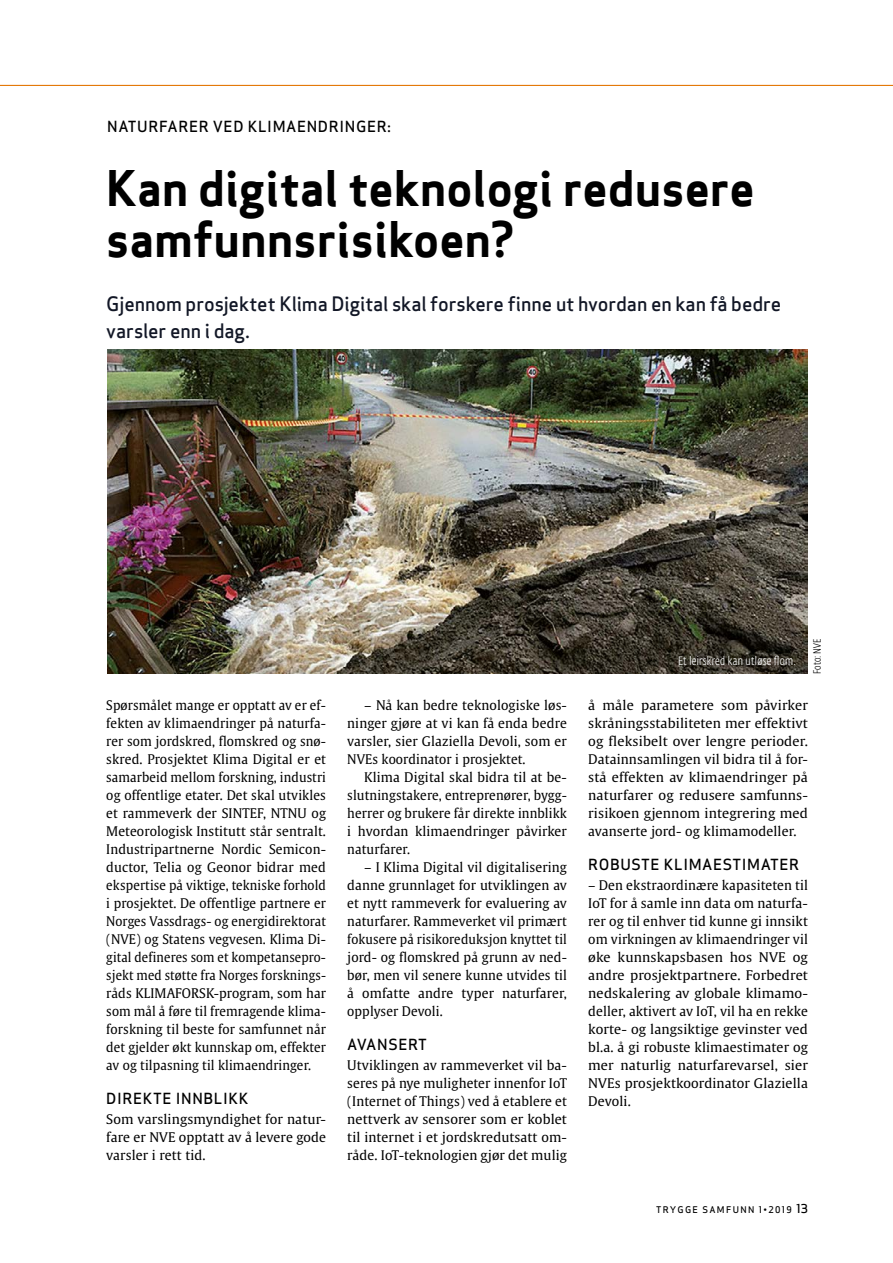
<style>
.page{position:relative;width:893px;height:1263px;background:#fff}
.page>*{position:absolute;margin:0;border:0;box-sizing:border-box;transform-origin:0 0}
.t1{font:48px/51px "Apex Sans Bold T";color:#000}
.t2{font:19.5px/27px "Apex Sans Medium T";letter-spacing:-.005em;color:#121726}
.t3{font:15px "Apex Sans Medium T";letter-spacing:.04em;color:#000}
.t4{font:13.2px/18px "Gulliver";letter-spacing:.01em;color:#000;text-align:justify}
.t5{font:13.2px/18px "Gulliver";letter-spacing:.01em;color:#000;text-align:justify;scale:.95 1}
.t6{font:300 12px "Fedra Sans Cond Alt Std";letter-spacing:.025em;color:#fff}
.t7{font:300 10.5px "Fedra Sans Cond Alt Std";color:#000}
.t8{font:9px "Apex Sans Medium C";letter-spacing:.15em;color:#000}
.s1{font-size:12px}
</style>
<div class="page">
<hr style="left:0;top:85px;width:893px;height:1px;background:#e47809">
<img style="left:107px;top:350px;width:701px;height:324px">
<p class="t3" style="left:107px;top:117px;width:285px">NATURFARER VED KLIMAENDRINGER:</p>
<h1 class="t1" style="left:106px;top:163px;width:650px">Kan digital teknologi redusere samfunnsrisikoen?</h1>
<h2 class="t2" style="left:106px;top:290px;width:676px">Gjennom prosjektet Klima Digital skal forskere finne ut hvordan en kan få bedre varsler enn i dag.</h2>
<p class="t6" style="left:678px;top:654px;width:119px">Et leirskred kan utløse flom.</p>
<p class="t7" style="left:811px;top:674px;width:36px;rotate:-90deg">Foto: NVE</p>
<p class="t5" style="left:106px;top:696px;width:233px">Spørsmålet mange er opptatt av er ef&shy;fekten av klimaendringer på naturfa&shy;rer som jordskred, flomskred og snø&shy;skred. Prosjektet Klima Digital er et samarbeid mellom forskning, industri og offentlige etater. Det skal utvikles et rammeverk der SINTEF, NTNU og Meteorologisk Institutt står sentralt.<br>Industripartnerne Nordic Semicon&shy;ductor, Telia og Geonor bidrar med ekspertise på viktige, tekniske forhold i prosjektet. De offentlige partnere er Norges Vassdrags- og energidirektorat (NVE) og Statens vegvesen. Klima Di&shy;gital defineres som et kompetansepro&shy;sjekt med støtte fra Norges forsknings&shy;råds KLIMAFORSK-program, som har som mål å føre til fremragende klima&shy;forskning til beste for samfunnet når det gjelder økt kunnskap om, effekter av og tilpasning til klimaendringer.</p>
<p class="t3" style="left:106px;top:1089px;width:144px">DIREKTE INNBLIKK</p>
<p class="t4" style="left:106px;top:1110px;width:221px">Som varslingsmyndighet for natur&shy;fare er NVE opptatt av å levere gode varsler i rett tid.</p>
<p class="t4" style="left:347px;top:696px;width:221px;text-indent:17px">– Nå kan bedre teknologiske løs&shy;ninger gjøre at vi kan få enda bedre varsler, sier Glaziella Devoli, som er NVEs koordinator i prosjektet.</p>
<p class="t4" style="left:347px;top:768px;width:221px;text-indent:17px">Klima Digital skal bidra til at be&shy;slutningstakere, entreprenører, bygg&shy;herrer og brukere får direkte innblikk i hvordan klimaendringer påvirker naturfarer.</p>
<p class="t4" style="left:347px;top:858px;width:221px;text-indent:17px">– I Klima Digital vil digitalisering danne grunnlaget for utviklingen av et nytt rammeverk for evaluering av naturfarer. Rammeverket vil primært fokusere på risikoreduksjon knyttet til jord- og flomskred på grunn av ned&shy;bør, men vil senere kunne utvides til å omfatte andre typer naturfarer, opplyser Devoli.</p>
<p class="t3" style="left:347px;top:1035px;width:81px">AVANSERT</p>
<p class="t4" style="left:347px;top:1056px;width:221px">Utviklingen av rammeverket vil ba&shy;seres på nye muligheter innenfor IoT (Internet of Things) ved å etablere et nettverk av sensorer som er koblet til internet i et jordskredutsatt om&shy;råde. IoT-teknologien gjør det mulig</p>
<p class="t4" style="left:588px;top:696px;width:221px">å måle parametere som påvirker skråningsstabiliteten mer effektivt og fleksibelt over lengre perioder.<br>Datainnsamlingen vil bidra til å for&shy;stå effekten av klimaendringer på naturfarer og redusere samfunns&shy;risikoen gjennom integrering med avanserte jord- og klimamodeller.</p>
<p class="t3" style="left:588px;top:855px;width:213px">ROBUSTE KLIMAESTIMATER</p>
<p class="t4" style="left:588px;top:876px;width:221px">– Den ekstraordinære kapasiteten til IoT for å samle inn data om naturfa&shy;rer og til enhver tid kunne gi innsikt om virkningen av klimaendringer vil øke kunnskapsbasen hos NVE og andre prosjektpartnere. Forbedret nedskalering av globale klimamo&shy;deller, aktivert av IoT, vil ha en rekke korte- og langsiktige gevinster ved bl.a. å gi robuste klimaestimater og mer naturlig naturfarevarsel, sier NVEs prosjektkoordinator Glaziella Devoli.</p>
<p class="t8" style="left:656px;top:1204px;width:153px">TRYGGE SAMFUNN 1•2019 <span class="s1">13</span></p>
</div>
